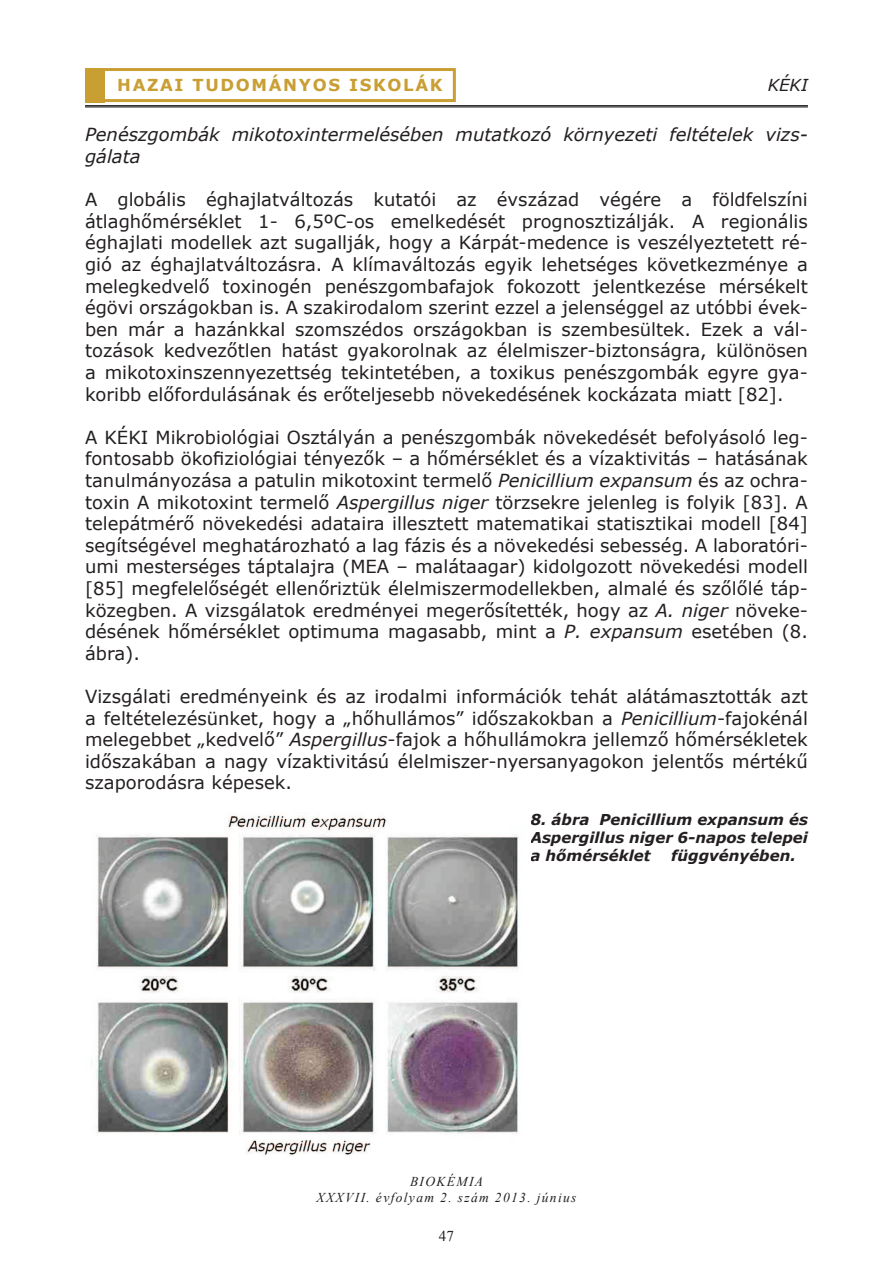
<style>
.page{position:relative;width:893px;height:1263px;background:#fff}
.page>*{position:absolute;margin:0;border:0;box-sizing:border-box;transform-origin:0 0}
.t1{font:18px/21.6px "Verdana";color:#231f20;text-align:justify}
.t2{font:italic 18px/21.6px "Verdana";color:#231f20}
.t3{font:700 16.5px "Verdana";letter-spacing:.1em;color:#c99f34}
.t4{font:italic 16.5px "Verdana";color:#231f20}
.t5{font:italic 700 15px/18px "Verdana";color:#231f20;text-align:justify}
.t6{font:15px "Times New Roman";color:#231f20}
.t7{font:italic 13.5px/16.2px "Times New Roman";letter-spacing:.1em;color:#231f20;text-align:center}
.s1{font-style:italic}
</style>
<div class="page">
<hr style="left:85px;top:105px;width:723px;height:1px;background:#040503">
<hr style="left:85px;top:107px;width:723px;height:1px;background:#040503">
<div style="left:85px;top:68px;width:371px;height:34px;border:3px solid #c99f34"></div>
<div style="left:85px;top:68px;width:19px;height:34px;background:#c99f34"></div>
<img style="left:92px;top:815px;width:427px;height:341px">
<p class="t3" style="left:117px;top:74px;width:327px">HAZAI TUDOMÁNYOS ISKOLÁK</p>
<p class="t4" style="left:768px;top:74px;width:42px">KÉKI</p>
<p class="t2" style="left:85px;top:124px;width:724px">Penészgombák mikotoxintermelésében mutatkozó környezeti feltételek vizs&shy;gálata</p>
<p class="t1" style="left:85px;top:189px;width:724px">A globális éghajlatváltozás kutatói az évszázad végére a földfelszíni átlaghőmérséklet 1- 6,5ºC-os emelkedését prognosztizálják. A regionális éghajlati modellek azt sugallják, hogy a Kárpát-medence is veszélyeztetett ré&shy;gió az éghajlatváltozásra. A klímaváltozás egyik lehetséges következménye a melegkedvelő toxinogén penészgombafajok fokozott jelentkezése mérsékelt égövi országokban is. A szakirodalom szerint ezzel a jelenséggel az utóbbi évek&shy;ben már a hazánkkal szomszédos országokban is szembesültek. Ezek a vál&shy;tozások kedvezőtlen hatást gyakorolnak az élelmiszer-biztonságra, különösen a mikotoxinszennyezettség tekintetében, a toxikus penészgombák egyre gya&shy;koribb előfordulásának és erőteljesebb növekedésének kockázata miatt [82].</p>
<p class="t1" style="left:85px;top:426px;width:724px">A KÉKI Mikrobiológiai Osztályán a penészgombák növekedését befolyásoló leg&shy;fontosabb ökofiziológiai tényezők – a hőmérséklet és a vízaktivitás – hatásának tanulmányozása a patulin mikotoxint termelő <span class="s1">Penicillium expansum</span> és az ochra&shy;toxin A mikotoxint termelő <span class="s1">Aspergillus niger</span> törzsekre jelenleg is folyik [83]. A telepátmérő növekedési adataira illesztett matematikai statisztikai modell [84] segítségével meghatározható a lag fázis és a növekedési sebesség. A laboratóri&shy;umi mesterséges táptalajra (MEA – malátaagar) kidolgozott növekedési modell [85] megfelelőségét ellenőriztük élelmiszermodellekben, almalé és szőlőlé táp&shy;közegben. A vizsgálatok eredményei megerősítették, hogy az <span class="s1">A. niger</span> növeke&shy;désének hőmérséklet optimuma magasabb, mint a <span class="s1">P. expansum</span> esetében (8. ábra).</p>
<p class="t1" style="left:85px;top:685px;width:724px">Vizsgálati eredményeink és az irodalmi információk tehát alátámasztották azt a feltételezésünket, hogy a „hőhullámos” időszakokban a <span class="s1">Penicillium</span>-fajokénál melegebbet „kedvelő” <span class="s1">Aspergillus</span>-fajok a hőhullámokra jellemző hőmérsékletek időszakában a nagy vízaktivitású élelmiszer-nyersanyagokon jelentős mértékű szaporodásra képesek.</p>
<p class="t5" style="left:530px;top:811px;width:279px">8. ábra Penicillium expansum és Aspergillus niger 6-napos telepei a hőmérséklet</p>
<p class="t5" style="left:671px;top:847px;width:126px">függvényében.</p>
<p class="t7" style="left:316px;top:1173px;width:262px">BIOKÉMIA<br>XXXVII. évfolyam 2. szám 2013. június</p>
<p class="t6" style="left:439px;top:1225px;width:16px">47</p>
</div>
